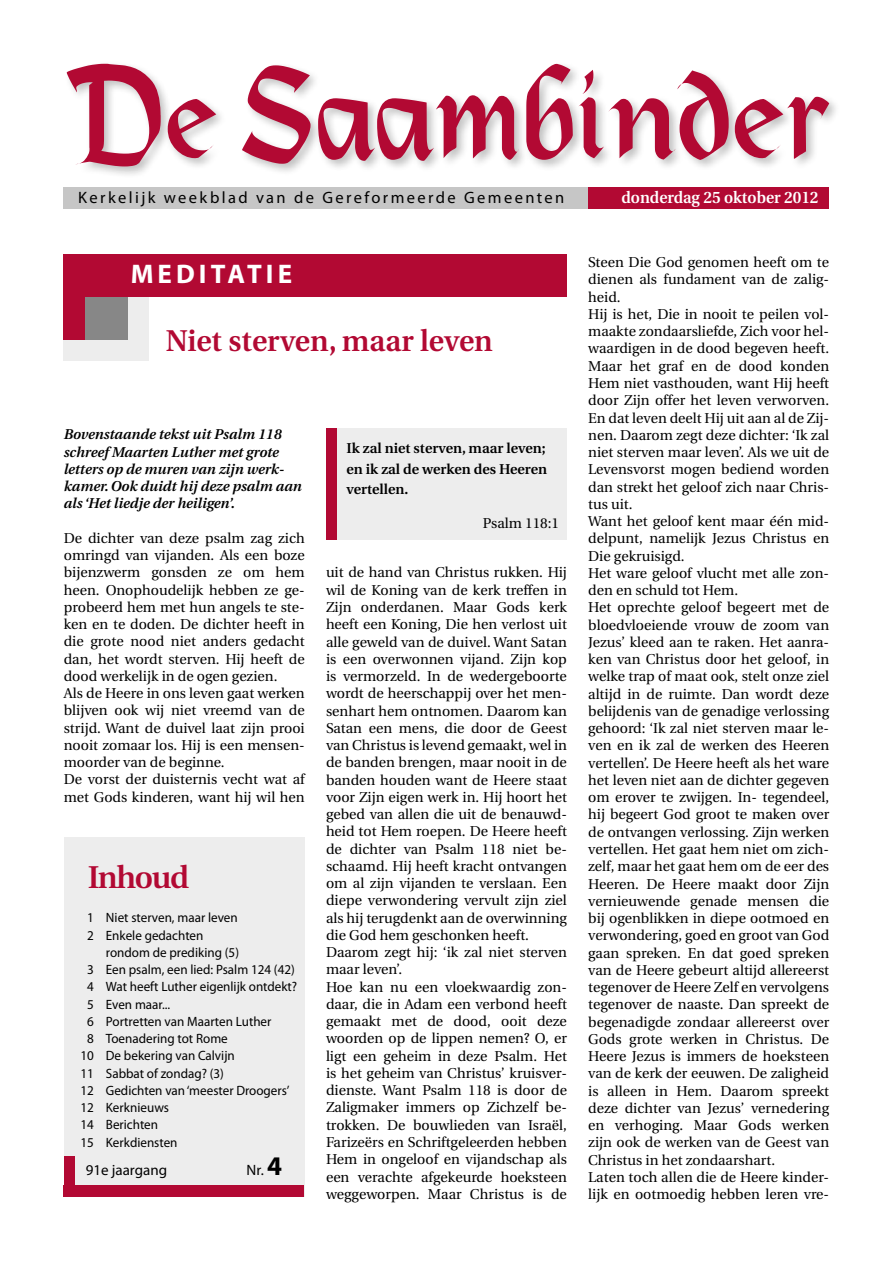
<style>
.page{position:relative;width:893px;height:1263px;background:#fff}
.page>*{position:absolute;margin:0;border:0;box-sizing:border-box;transform-origin:0 0}
.t1{font:600 31.5px "Utopia";letter-spacing:-.04em;color:#b20933}
.t2{font:600 30px "Utopia";color:#b20933}
.t3{font:700 27px "Myriad Pro";letter-spacing:.15em;color:#fff}
.t4{font:16.5px "Myriad Pro";letter-spacing:.145em;color:#000}
.t5{font:600 16.5px "Utopia";color:#fff;scale:.95 1}
.t6{font:15px "Myriad Pro";color:#000}
.t7{font:14.25px/17.2px "Utopia";color:#000}
.t8{font:italic 600 14.25px/17.2px "Utopia";color:#000}
.t9{font:600 14.25px/20.2px "Utopia";color:#000;text-align:justify}
.t10{font:13.5px/17.2px "Myriad Pro";color:#000}
.s1{font-weight:700;font-size:27px}
</style>
<div class="page">
<div style="left:64px;top:837px;width:241px;height:360px;background:#ededed"></div>
<div style="left:64px;top:1185px;width:240px;height:12px;background:#b20933"></div>
<div style="left:64px;top:1156px;width:10px;height:41px;background:#b20933"></div>
<svg style="left:67px;top:64px;width:762px;height:102px"></svg>
<div style="left:64px;top:188px;width:765px;height:21px;background:#c6c6c6"></div>
<div style="left:588px;top:188px;width:241px;height:21px;background:#b20933"></div>
<div style="left:326px;top:428px;width:241px;height:112px;background:#ededed"></div>
<div style="left:326px;top:428px;width:11px;height:112px;background:#b20933"></div>
<div style="left:64px;top:254px;width:85px;height:106px;background:#ededed"></div>
<div style="left:64px;top:254px;width:64px;height:85px;background:#878787"></div>
<div style="left:64px;top:254px;width:21px;height:85px;background:#b20933"></div>
<div style="left:64px;top:254px;width:503px;height:43px;background:#b20933"></div>
<p class="t4" style="left:78px;top:187px;width:488px">Kerkelijk weekblad van de Gereformeerde Gemeenten</p>
<p class="t5" style="left:621px;top:188px;width:209px">donderdag 25 oktober 2012</p>
<h3 class="t3" style="left:131px;top:259px;width:163px">MEDITATIE</h3>
<h2 class="t2" style="left:166px;top:324px;width:328px">Niet sterven, maar leven</h2>
<p class="t8" style="left:64px;top:426px;width:240px">Bovenstaande tekst uit Psalm 118 schreef Maarten Luther met grote letters op de muren van zijn werk&shy;kamer. Ook duidt hij deze psalm aan als ‘Het liedje der heiligen’.</p>
<p class="t7" style="left:64px;top:530px;width:242px">De dichter van deze psalm zag zich omringd van vijanden. Als een boze bijenzwerm gonsden ze om hem heen. Onophoudelijk hebben ze ge‑ probeerd hem met hun angels te ste‑ ken en te doden. De dichter heeft in die grote nood niet anders gedacht dan, het wordt sterven. Hij heeft de dood werkelijk in de ogen gezien.<br>Als de Heere in ons leven gaat werken blijven ook wij niet vreemd van de strijd. Want de duivel laat zijn prooi nooit zomaar los. Hij is een mensen‑ moorder van de beginne.<br>De vorst der duisternis vecht wat af met Gods kinderen, want hij wil hen</p>
<h1 class="t1" style="left:88px;top:859px;width:103px">Inhoud</h1>
<p class="t10" style="left:87px;top:909px;width:152px">1 Niet sterven, maar leven<br>2 Enkele gedachten</p>
<p class="t10" style="left:106px;top:943px;width:135px">rondom de prediking (5)</p>
<p class="t10" style="left:87px;top:961px;width:209px">3 Een psalm, een lied: Psalm 124 (42)</p>
<p class="t10" style="left:87px;top:978px;width:212px">4 Wat heeft Luther eigenlijk ontdekt?</p>
<p class="t10" style="left:87px;top:995px;width:85px">5 Even maar...</p>
<p class="t10" style="left:87px;top:1012px;width:186px">6 Portretten van Maarten Luther</p>
<p class="t10" style="left:87px;top:1030px;width:142px">8 Toenadering tot Rome</p>
<p class="t10" style="left:80px;top:1047px;width:156px">10 De bekering van Calvijn</p>
<p class="t10" style="left:80px;top:1064px;width:145px">11 Sabbat of zondag? (3)</p>
<p class="t10" style="left:80px;top:1081px;width:211px">12 Gedichten van ‘meester Droogers’</p>
<p class="t10" style="left:80px;top:1099px;width:90px">12 Kerknieuws</p>
<p class="t10" style="left:80px;top:1116px;width:79px">14 Berichten</p>
<p class="t10" style="left:80px;top:1133px;width:99px">15 Kerkdiensten</p>
<p class="t6" style="left:86px;top:1161px;width:83px">91e jaargang</p>
<p class="t6" style="left:247px;top:1161px;width:37px">Nr. <span class="s1">4</span></p>
<p class="t9" style="left:346px;top:438px;width:202px">Ik zal niet sterven, maar leven; en ik zal de werken des Heeren vertellen.</p>
<p class="t7" style="left:483px;top:515px;width:78px">Psalm 118:1</p>
<p class="t7" style="left:326px;top:564px;width:242px">uit de hand van Christus rukken. Hij wil de Koning van de kerk treffen in Zijn onderdanen. Maar Gods kerk heeft een Koning, Die hen verlost uit alle geweld van de duivel. Want Satan is een overwonnen vijand. Zijn kop is vermorzeld. In de wedergeboorte wordt de heerschappij over het men‑ senhart hem ontnomen. Daarom kan Satan een mens, die door de Geest van Christus is levend gemaakt, wel in de banden brengen, maar nooit in de banden houden want de Heere staat voor Zijn eigen werk in. Hij hoort het gebed van allen die uit de benauwd‑ heid tot Hem roepen. De Heere heeft de dichter van Psalm 118 niet be‑ schaamd. Hij heeft kracht ontvangen om al zijn vijanden te verslaan. Een diepe verwondering vervult zijn ziel als hij terugdenkt aan de overwinning die God hem geschonken heeft.<br>Daarom zegt hij: ‘ik zal niet sterven maar leven’.<br>Hoe kan nu een vloekwaardig zon‑ daar, die in Adam een verbond heeft gemaakt met de dood, ooit deze woorden op de lippen nemen? O, er ligt een geheim in deze Psalm. Het is het geheim van Christus’ kruisver‑ dienste. Want Psalm 118 is door de Zaligmaker immers op Zichzelf be‑ trokken. De bouwlieden van Israël, Farizeërs en Schriftgeleerden hebben Hem in ongeloof en vijandschap als een verachte afgekeurde hoeksteen weggeworpen. Maar Christus is de</p>
<p class="t7" style="left:588px;top:254px;width:242px">Steen Die God genomen heeft om te dienen als fundament van de zalig‑ heid.<br>Hij is het, Die in nooit te peilen vol‑ maakte zondaarsliefde, Zich voor hel‑ waardigen in de dood begeven heeft.<br>Maar het graf en de dood konden Hem niet vasthouden, want Hij heeft door Zijn offer het leven verworven.<br>En dat leven deelt Hij uit aan al de Zij‑ nen. Daarom zegt deze dichter: ‘Ik zal niet sterven maar leven’. Als we uit de Levensvorst mogen bediend worden dan strekt het geloof zich naar Chris‑ tus uit.<br>Want het geloof kent maar één mid‑ delpunt, namelijk Jezus Christus en Die gekruisigd.<br>Het ware geloof vlucht met alle zon‑ den en schuld tot Hem.<br>Het oprechte geloof begeert met de bloedvloeiende vrouw de zoom van Jezus’ kleed aan te raken. Het aanra‑ ken van Christus door het geloof, in welke trap of maat ook, stelt onze ziel altijd in de ruimte. Dan wordt deze belijdenis van de genadige verlossing gehoord: ‘Ik zal niet sterven maar le‑ ven en ik zal de werken des Heeren vertellen’. De Heere heeft als het ware het leven niet aan de dichter gegeven om erover te zwijgen. In‑ tegendeel, hij begeert God groot te maken over de ontvangen verlossing. Zijn werken vertellen. Het gaat hem niet om zich‑ zelf, maar het gaat hem om de eer des Heeren. De Heere maakt door Zijn vernieuwende genade mensen die bij ogenblikken in diepe ootmoed en verwondering, goed en groot van God gaan spreken. En dat goed spreken van de Heere gebeurt altijd allereerst tegenover de Heere Zelf en vervolgens tegenover de naaste. Dan spreekt de begenadigde zondaar allereerst over Gods grote werken in Christus. De Heere Jezus is immers de hoeksteen van de kerk der eeuwen. De zaligheid is alleen in Hem. Daarom spreekt deze dichter van Jezus’ vernedering en verhoging. Maar Gods werken zijn ook de werken van de Geest van Christus in het zondaarshart.<br>Laten toch allen die de Heere kinder‑ lijk en ootmoedig hebben leren vre‑</p>
</div>
